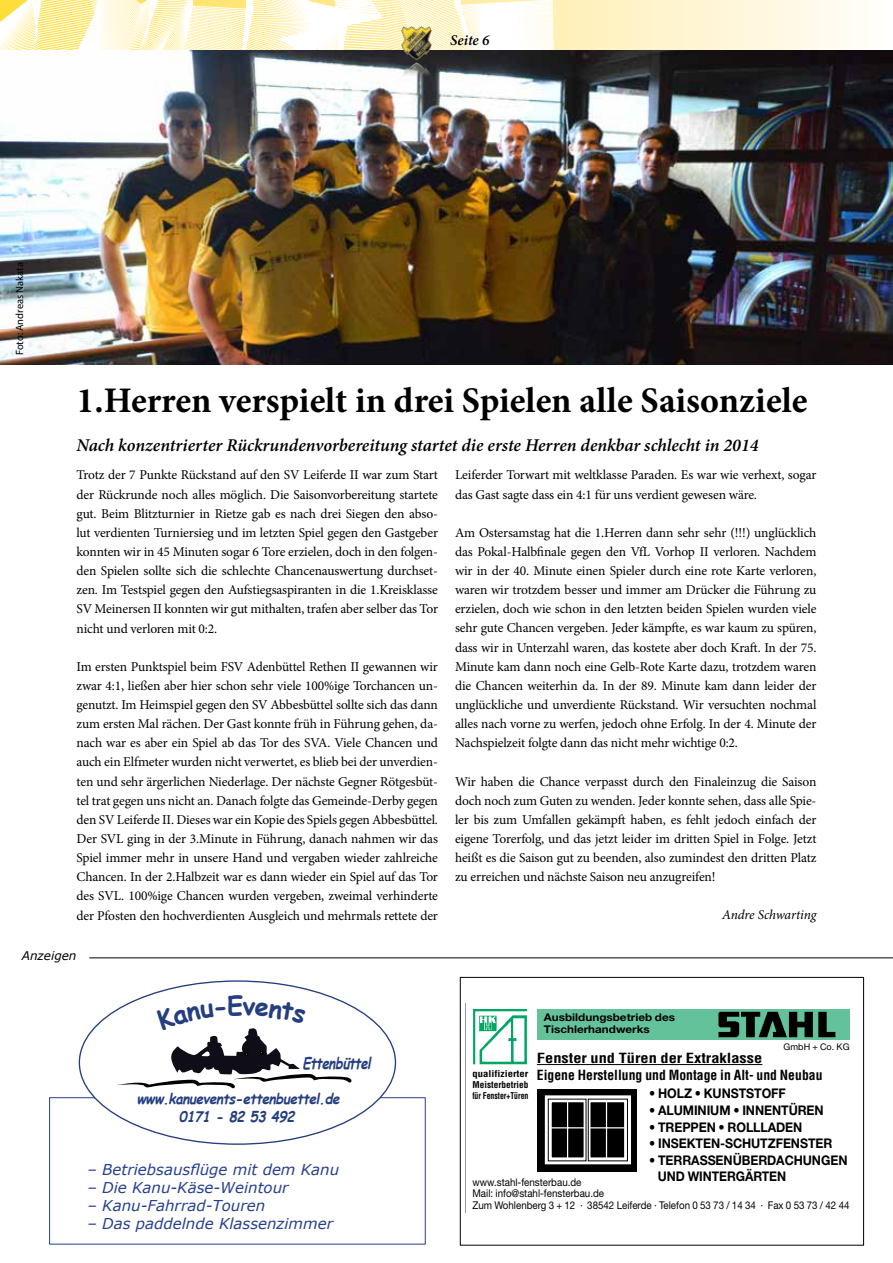
<style>
.page{position:relative;width:893px;height:1263px;background:#fff}
.page>*{position:absolute;margin:0;border:0;box-sizing:border-box;transform-origin:0 0}
.t1{font:700 36px "Minion Pro";letter-spacing:-.005em;color:#000}
.t2{font:italic 600 18px "Minion Pro";letter-spacing:-.005em;color:#000}
.t3{font:italic 700 15.9px "Comic Sans MS";color:#253e80;scale:.81 1}
.t4{font:italic 15px "Verdana";color:#25408f}
.t5{font:italic 600 15px "Minion Pro";color:#000}
.t6{font:italic 700 14.55px/17.5px "Comic Sans MS";color:#253e80;text-align:center;scale:.91 1}
.t7{font:700 condensed 13.65px/16.6px "Helvetica";color:#000;scale:1.2 1}
.t8{font:13.5px/19.2px "Minion Pro";letter-spacing:-.01em;color:#000;text-align:justify}
.t9{font:italic 13.5px "Minion Pro";letter-spacing:-.015em;color:#000}
.t10{font:700 13.35px/15.9px "Helvetica Neue";letter-spacing:-.005em;color:#000;scale:.93 1}
.t11{font:italic 12px "Verdana";color:#000}
.t12{font:10.65px/11.4px "Helvetica Neue";color:#000;scale:.92 1}
.t13{font:700 10.65px/12.1px "Helvetica Neue";color:#000;scale:1.1 1}
.t14{font:10.5px "Myriad Pro";color:#000}
.t15{font:700 condensed 9.15px/10.6px "Helvetica";color:#000;text-align:justify;scale:1.18 1}
.t16{font:9.15px "Helvetica Neue";color:#000}
</style>
<div class="page">
<img style="left:0;top:49px;width:893px;height:316px">
<hr style="left:89px;top:957px;width:804px;height:1px;background:#000">
<svg style="left:554px;top:0;width:300px;height:49px;background:#fff5d4"></svg>
<svg style="left:0;top:0;width:554px;height:49px"></svg>
<img style="left:402px;top:27px;width:30px;height:50px">
<div style="left:49px;top:1097px;width:377px;height:147px;border:1px solid #25408f"></div>
<div style="left:79px;top:981px;width:316px;height:163px;background:#fff;border-radius:50%"></div>
<svg style="left:465px;top:1003px;width:385px;height:209px"></svg>
<img style="left:472px;top:1009px;width:56px;height:55px">
<hr style="left:537px;top:1064px;width:103px;height:1px;background:#000">
<hr style="left:640px;top:1064px;width:122px;height:1px;background:#000">
<div style="left:537px;top:1009px;width:313px;height:30px;background:#64c29b"></div>
<img style="left:718px;top:1011px;width:118px;height:26px">
<div style="left:537px;top:1089px;width:100px;height:82px;background:#000"></div>
<svg style="left:544px;top:1095px;width:87px;height:70px"></svg>
<hr style="left:606px;top:1102px;width:1px;height:57px;background:#fff">
<hr style="left:567px;top:1102px;width:1px;height:57px;background:#fff">
<hr style="left:550px;top:1127px;width:35px;height:1px;background:#fff">
<hr style="left:590px;top:1127px;width:35px;height:1px;background:#fff">
<div style="left:460px;top:977px;width:404px;height:268px;border:1px solid #000"></div>
<svg style="left:116px;top:995px;width:236px;height:94px"></svg>
<p class="t5" style="left:450px;top:30px;width:41px">Seite 6</p>
<p class="t14" style="left:13px;top:355px;width:94px;rotate:-90deg">Foto: Andreas Nakata</p>
<h1 class="t1" style="left:77px;top:376px;width:733px">1.Herren verspielt in drei Spielen alle Saisonziele</h1>
<h2 class="t2" style="left:77px;top:432px;width:684px">Nach konzentrierter Rückrundenvorbereitung startet die erste Herren denkbar schlecht in 2014</h2>
<p class="t8" style="left:77px;top:466px;width:363px">Trotz der 7 Punkte Rückstand auf den SV Leiferde II war zum Start der Rückrunde noch alles möglich. Die Saisonvorbereitung startete gut. Beim Blitzturnier in Rietze gab es nach drei Siegen den abso&shy;lut verdienten Turniersieg und im letzten Spiel gegen den Gastgeber konnten wir in 45 Minuten sogar 6 Tore erzielen, doch in den folgen&shy;den Spielen sollte sich die schlechte Chancenauswertung durchset&shy;zen. Im Testspiel gegen den Aufstiegsaspiranten in die 1.Kreisklasse SV Meinersen II konnten wir gut mithalten, trafen aber selber das Tor nicht und verloren mit 0:2.</p>
<p class="t8" style="left:77px;top:657px;width:363px">Im ersten Punktspiel beim FSV Adenbüttel Rethen II gewannen wir zwar 4:1, ließen aber hier schon sehr viele 100%ige Torchancen un&shy;genutzt. Im Heimspiel gegen den SV Abbesbüttel sollte sich das dann zum ersten Mal rächen. Der Gast konnte früh in Führung gehen, da&shy;nach war es aber ein Spiel ab das Tor des SVA. Viele Chancen und auch ein Elfmeter wurden nicht verwertet, es blieb bei der unverdien&shy;ten und sehr ärgerlichen Niederlage. Der nächste Gegner Rötgesbüt&shy;tel trat gegen uns nicht an. Danach folgte das Gemeinde-Derby gegen den SV Leiferde II. Dieses war ein Kopie des Spiels gegen Abbesbüttel.<br>Der SVL ging in der 3.Minute in Führung, danach nahmen wir das Spiel immer mehr in unsere Hand und vergaben wieder zahlreiche Chancen. In der 2.Halbzeit war es dann wieder ein Spiel auf das Tor des SVL. 100%ige Chancen wurden vergeben, zweimal verhinderte der Pfosten den hochverdienten Ausgleich und mehrmals rettete der</p>
<p class="t8" style="left:455px;top:465px;width:363px">Leiferder Torwart mit weltklasse Paraden. Es war wie verhext, sogar das Gast sagte dass ein 4:1 für uns verdient gewesen wäre.</p>
<p class="t8" style="left:455px;top:523px;width:363px">Am Ostersamstag hat die 1.Herren dann sehr sehr (!!!) unglücklich das Pokal-Halbfinale gegen den VfL Vorhop II verloren. Nachdem wir in der 40. Minute einen Spieler durch eine rote Karte verloren, waren wir trotzdem besser und immer am Drücker die Führung zu erzielen, doch wie schon in den letzten beiden Spielen wurden viele sehr gute Chancen vergeben. Jeder kämpfte, es war kaum zu spüren, dass wir in Unterzahl waren, das kostete aber doch Kraft. In der 75.<br>Minute kam dann noch eine Gelb-Rote Karte dazu, trotzdem waren die Chancen weiterhin da. In der 89. Minute kam dann leider der unglückliche und unverdiente Rückstand. Wir versuchten nochmal alles nach vorne zu werfen, jedoch ohne Erfolg. In der 4. Minute der Nachspielzeit folgte dann das nicht mehr wichtige 0:2.</p>
<p class="t8" style="left:455px;top:772px;width:363px">Wir haben die Chance verpasst durch den Finaleinzug die Saison doch noch zum Guten zu wenden. Jeder konnte sehen, dass alle Spie&shy;ler bis zum Umfallen gekämpft haben, es fehlt jedoch einfach der eigene Torerfolg, und das jetzt leider im dritten Spiel in Folge. Jetzt heißt es die Saison gut zu beenden, also zumindest den dritten Platz zu erreichen und nächste Saison neu anzugreifen!</p>
<p class="t9" style="left:722px;top:906px;width:96px">Andre Schwarting</p>
<p class="t11" style="left:22px;top:948px;width:56px">Anzeigen</p>
<p class="t3" style="left:302px;top:1051px;width:91px">Ettenbüttel</p>
<p class="t6" style="left:137px;top:1089px;width:228px">www.kanuevents-ettenbuettel.de<br>0171 - 82 53 492</p>
<p class="t4" style="left:87px;top:1159px;width:253px">– Betriebsausflüge mit dem Kanu</p>
<p class="t4" style="left:87px;top:1177px;width:203px">– Die Kanu-Käse-Weintour</p>
<p class="t4" style="left:87px;top:1195px;width:179px">– Kanu-Fahrrad-Touren</p>
<p class="t4" style="left:87px;top:1213px;width:247px">– Das paddelnde Klassenzimmer</p>
<p class="t13" style="left:544px;top:1011px;width:121px">Ausbildungsbetrieb des<br>Tischlerhandwerks</p>
<p class="t16" style="left:784px;top:1042px;width:67px">GmbH + Co. KG</p>
<p class="t7" style="left:537px;top:1050px;width:239px">Fenster und Türen der Extraklasse<br>Eigene Herstellung und Montage in Alt- und Neubau</p>
<p class="t15" style="left:472px;top:1069px;width:49px">qualifizierter Meisterbetrieb für Fenster+Türen</p>
<p class="t10" style="left:649px;top:1085px;width:148px">• HOLZ • KUNSTSTOFF</p>
<p class="t10" style="left:649px;top:1102px;width:189px">• ALUMINIUM • INNENTÜREN</p>
<p class="t10" style="left:649px;top:1119px;width:166px">• TREPPEN • ROLLLADEN</p>
<p class="t10" style="left:649px;top:1135px;width:198px">• INSEKTEN-SCHUTZFENSTER</p>
<p class="t10" style="left:658px;top:1152px;width:205px;text-indent:-9px">• TERRASSENÜBERDACHUNGEN<br>UND WINTERGÄRTEN</p>
<p class="t12" style="left:472px;top:1176px;width:411px">www.stahl-fensterbau.de<br>Mail: info@stahl-fensterbau.de<br>Zum Wohlenberg 3 + 12 · 38542 Leiferde · Telefon 0 53 73 / 14 34 · Fax 0 53 73 / 42 44</p>
</div>
